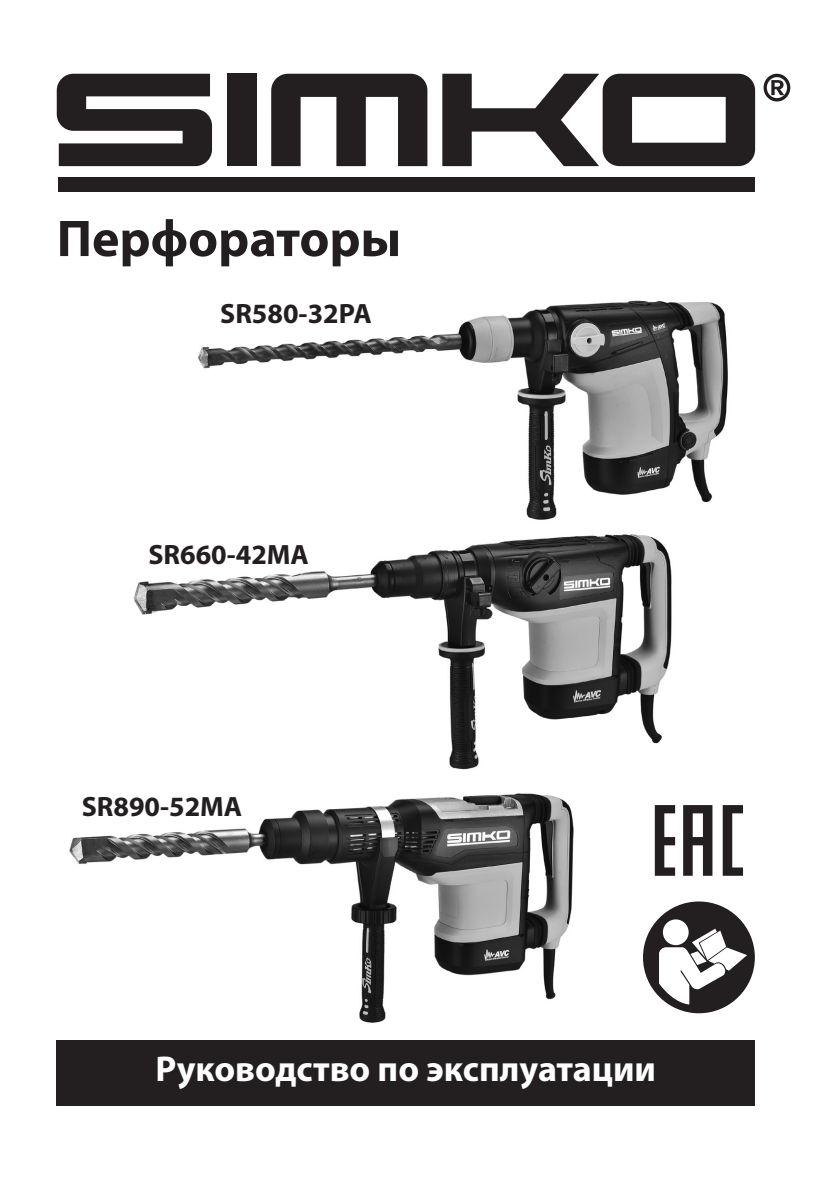
<style>
.page{position:relative;width:840px;height:1191px;background:#fff}
.page>*{position:absolute;margin:0;border:0;box-sizing:border-box;transform-origin:0 0}
.t1{font:700 52px "Myriad Pro";color:#231f20}
.t2{font:700 36px "Myriad Pro";color:#fff}
.t3{font:700 28px "Myriad Pro";color:#231f20}
</style>
<div class="page">
<img style="left:198px;top:300px;width:530px;height:220px">
<img style="left:133px;top:534px;width:539px;height:236px">
<img style="left:69px;top:793px;width:505px;height:230px">
<div style="left:57px;top:1040px;width:697px;height:66px;background:#231f20"></div>
<div style="left:642px;top:901px;width:112px;height:112px;background:#231f20;border-radius:50%"></div>
<div style="left:662px;top:919px;width:26px;height:26px;background:#fff;border-radius:50%"></div>
<svg style="left:658px;top:928px;width:88px;height:76px"></svg>
<svg style="left:654px;top:805px;width:88px;height:70px"></svg>
<div style="left:59px;top:177px;width:695px;height:15px;background:#231f20"></div>
<svg style="left:57px;top:74px;width:155px;height:92px"></svg>
<div style="left:227px;top:74px;width:29px;height:92px;background:#231f20"></div>
<svg style="left:271px;top:74px;width:156px;height:92px"></svg>
<svg style="left:442px;top:74px;width:312px;height:92px"></svg>
<svg style="left:763px;top:74px;width:26px;height:27px"></svg>
<h1 class="t1" style="left:57px;top:205px;width:345px">Перфораторы</h1>
<p class="t3" style="left:220px;top:295px;width:153px">SR580-32PA</p>
<p class="t3" style="left:148px;top:536px;width:162px">SR660-42MA</p>
<p class="t3" style="left:82px;top:788px;width:162px">SR890-52MA</p>
<p class="t2" style="left:155px;top:1045px;width:501px">Руководство по эксплуатации</p>
</div>
